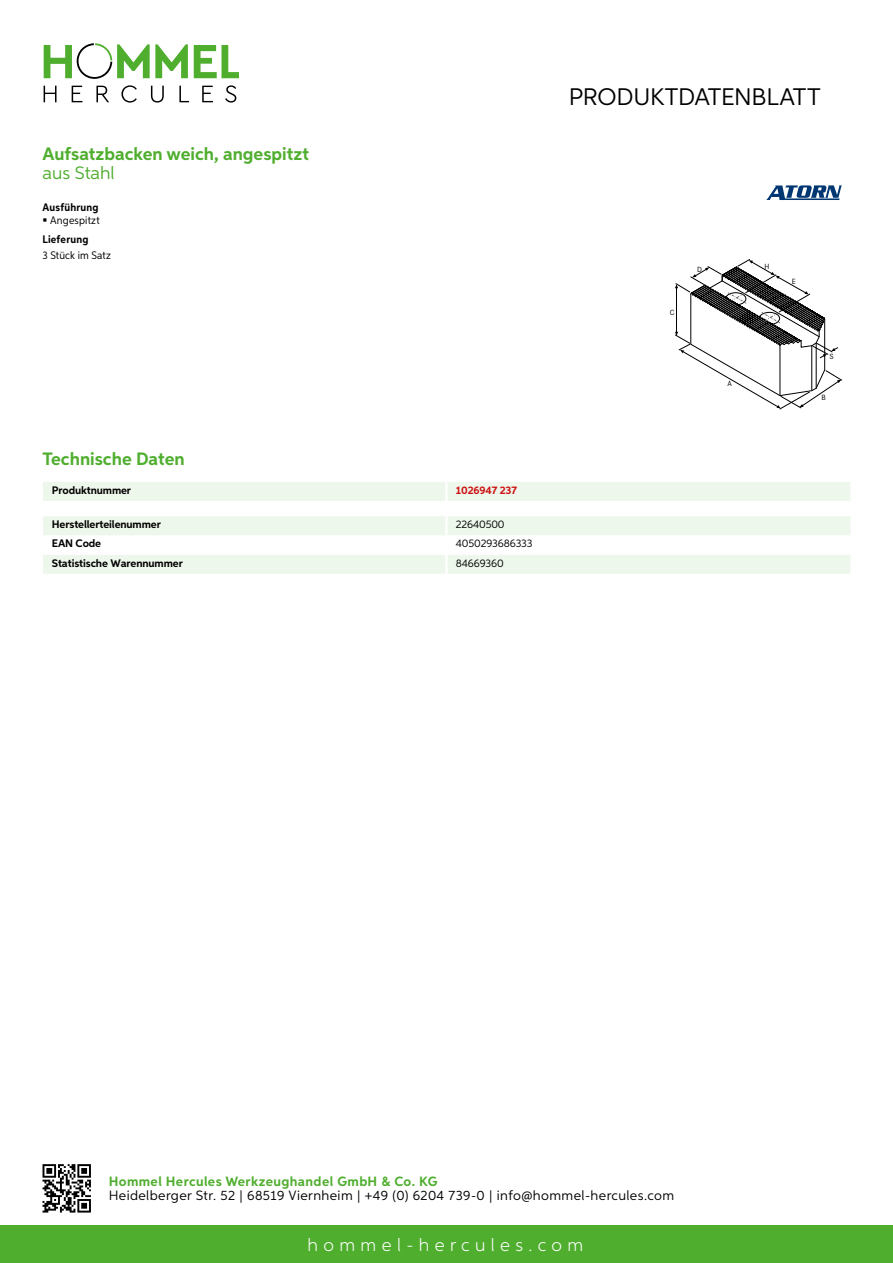
<style>
.page{position:relative;width:893px;height:1263px;background:#fff}
.page>*{position:absolute;margin:0;border:0;box-sizing:border-box;transform-origin:0 0}
.t1{font:24px "Aspira";letter-spacing:-.01em;color:#000}
.t2{font:700 18px "Aspira";color:#50ae2f}
.t3{font:300 18px "Aspira";letter-spacing:.3em;color:#fff}
.t4{font:18px "Aspira";color:#50ae2f}
.t5{font:13.5px "Aspira";letter-spacing:.03em;color:#000}
.t6{font:700 13.5px "Aspira";letter-spacing:.03em;color:#50ae2f}
.t7{font:700 10.95px "Aspira";letter-spacing:-.01em;color:#000}
.t8{font:10.95px "Aspira";letter-spacing:-.01em;color:#000}
.t9{font:10.95px "Aspira Nar";letter-spacing:.015em;color:#000}
.t10{font:700 10.95px "Aspira Nar";letter-spacing:.02em;color:#000}
.t11{font:700 10.95px "Aspira";letter-spacing:-.01em;color:#cd1013}
.t12{font:7.8px "Corporate S";color:#000}
</style>
<div class="page">
<div style="left:0;top:1226px;width:893px;height:37px;background:#50ae2f"></div>
<svg style="left:43px;top:1164px;width:48px;height:48px"></svg>
<svg style="left:194px;top:45px;width:45px;height:33px"></svg>
<svg style="left:44px;top:43px;width:144px;height:36px"></svg>
<svg style="left:44px;top:86px;width:13px;height:16px"></svg>
<svg style="left:72px;top:86px;width:10px;height:16px"></svg>
<svg style="left:96px;top:86px;width:13px;height:16px"></svg>
<svg style="left:121px;top:85px;width:16px;height:18px"></svg>
<svg style="left:151px;top:86px;width:13px;height:17px"></svg>
<svg style="left:179px;top:86px;width:10px;height:16px"></svg>
<svg style="left:202px;top:86px;width:11px;height:16px"></svg>
<svg style="left:225px;top:85px;width:11px;height:18px"></svg>
<div style="left:43px;top:482px;width:807px;height:19px;background:#eef7eb"></div>
<hr style="left:445px;top:482px;width:3px;height:19px;background:#fff">
<svg style="left:43px;top:516px;width:807px;height:58px"></svg>
<hr style="left:445px;top:555px;width:3px;height:19px;background:#fff">
<svg style="left:675px;top:259px;width:167px;height:150px"></svg>
<svg style="left:766px;top:185px;width:76px;height:15px"></svg>
<h2 class="t2" style="left:43px;top:142px;width:268px">Aufsatzbacken weich, angespitzt</h2>
<h2 class="t4" style="left:43px;top:162px;width:74px">aus Stahl</h2>
<p class="t10" style="left:43px;top:201px;width:58px">Ausführung</p>
<p class="t9" style="left:50px;top:214px;width:51px">Angespitzt</p>
<p class="t10" style="left:43px;top:233px;width:47px">Lieferung</p>
<p class="t9" style="left:43px;top:248px;width:70px">3 Stück im Satz</p>
<h2 class="t2" style="left:43px;top:448px;width:144px">Technische Daten</h2>
<p class="t7" style="left:52px;top:483px;width:81px">Produktnummer</p>
<p class="t11" style="left:456px;top:483px;width:63px">1026947 237</p>
<p class="t7" style="left:52px;top:518px;width:111px">Herstellerteilenummer</p>
<p class="t8" style="left:456px;top:518px;width:50px">22640500</p>
<p class="t7" style="left:52px;top:537px;width:51px">EAN Code</p>
<p class="t8" style="left:456px;top:537px;width:78px">4050293686333</p>
<p class="t7" style="left:52px;top:556px;width:132px">Statistische Warennummer</p>
<p class="t8" style="left:456px;top:556px;width:49px">84669360</p>
<h1 class="t1" style="left:569px;top:82px;width:253px">Produktdatenblatt</h1>
<p class="t12" style="left:670px;top:307px;width:6px">C</p>
<p class="t12" style="left:697px;top:265px;width:6px">D</p>
<p class="t12" style="left:727px;top:379px;width:6px">A</p>
<p class="t12" style="left:764px;top:262px;width:6px">H</p>
<p class="t12" style="left:792px;top:277px;width:5px">E</p>
<p class="t12" style="left:829px;top:352px;width:6px">S</p>
<p class="t12" style="left:821px;top:393px;width:6px">B</p>
<p class="t6" style="left:109px;top:1172px;width:330px">Hommel Hercules Werkzeughandel GmbH &amp; Co. KG</p>
<p class="t5" style="left:109px;top:1187px;width:567px">Heidelberger Str. 52 | 68519 Viernheim | +49 (0) 6204 739-0 | info@hommel-hercules.com</p>
<h2 class="t3" style="left:307px;top:1234px;width:277px">hommel-hercules.com</h2>
</div>
